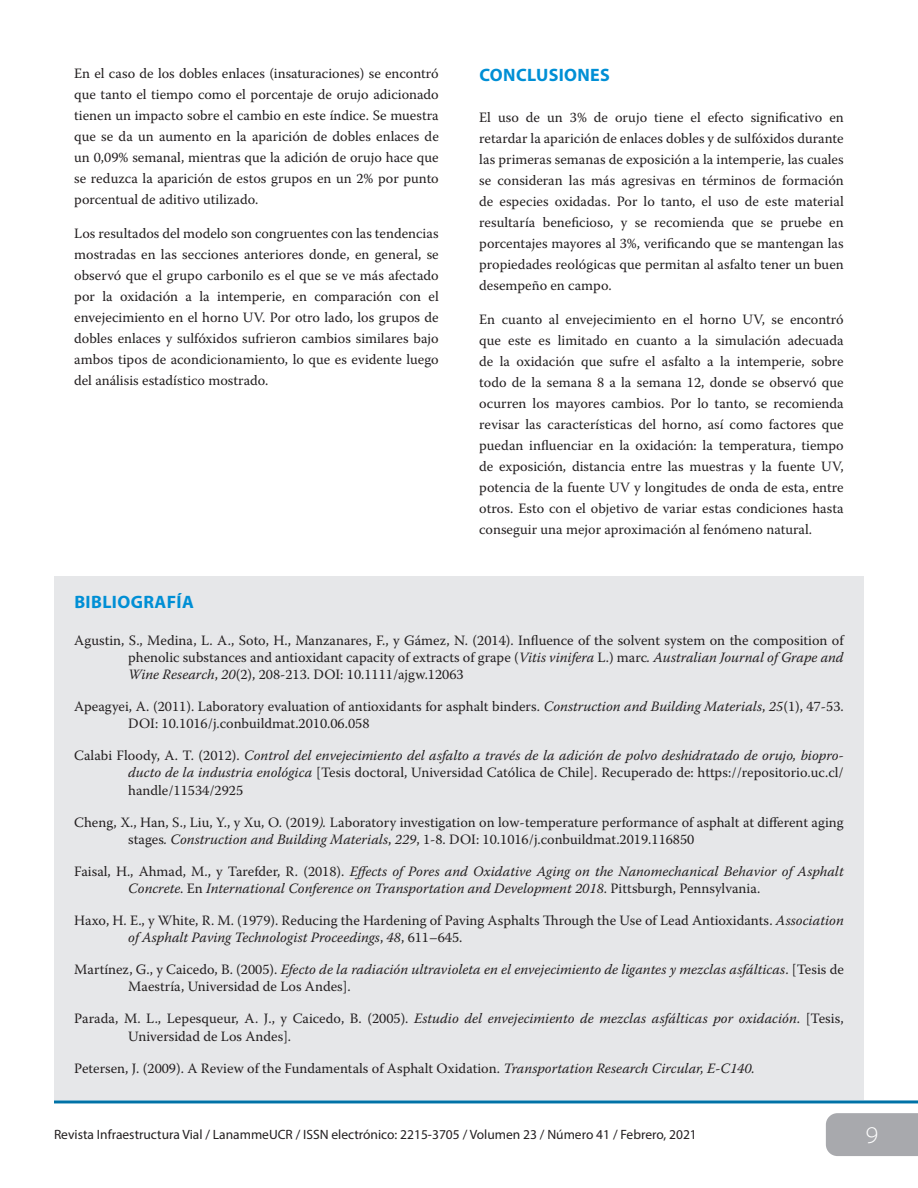
<style>
.page{position:relative;width:918px;height:1188px;background:#fff}
.page>*{position:absolute;margin:0;border:0;box-sizing:border-box;transform-origin:0 0}
.t1{font:300 semi-expanded 24px "Myriad Pro";color:#fff}
.t2{font:700 18px "Myriad Pro";letter-spacing:.02em;color:#008fd5}
.t3{font:14.25px/21px "Warnock Pro";color:#231f20;text-align:justify}
.t4{font:italic 14.25px/17.1px "Warnock Pro";color:#231f20}
.t5{font:13.5px "Myriad Pro";color:#231f20}
.s1{font-style:italic}
.s2{font-style:normal}
</style>
<div class="page">
<div style="left:826px;top:1113px;width:92px;height:43px;background:#a8a9ad"></div>
<svg style="left:54px;top:1100px;width:864px;height:3px;background:#2787b4"></svg>
<div style="left:54px;top:577px;width:810px;height:523px;background:#e6e7e9"></div>
<p class="t3" style="left:74px;top:63px;width:366px">En el caso de los dobles enlaces (insaturaciones) se encontró que tanto el tiempo como el porcentaje de orujo adicionado tienen un impacto sobre el cambio en este índice. Se muestra que se da un aumento en la aparición de dobles enlaces de un 0,09% semanal, mientras que la adición de orujo hace que se reduzca la aparición de estos grupos en un 2% por punto porcentual de aditivo utilizado.</p>
<p class="t3" style="left:74px;top:222px;width:366px">Los resultados del modelo son congruentes con las tendencias mostradas en las secciones anteriores donde, en general, se observó que el grupo carbonilo es el que se ve más afectado por la oxidación a la intemperie, en comparación con el envejecimiento en el horno UV. Por otro lado, los grupos de dobles enlaces y sulfóxidos sufrieron cambios similares bajo ambos tipos de acondicionamiento, lo que es evidente luego del análisis estadístico mostrado.</p>
<p class="t2" style="left:479px;top:63px;width:132px">CONCLUSIONES</p>
<p class="t3" style="left:479px;top:107px;width:366px">El uso de un 3% de orujo tiene el efecto significativo en retardar la aparición de enlaces dobles y de sulfóxidos durante las primeras semanas de exposición a la intemperie, las cuales se consideran las más agresivas en términos de formación de especies oxidadas. Por lo tanto, el uso de este material resultaría beneficioso, y se recomienda que se pruebe en porcentajes mayores al 3%, verificando que se mantengan las propiedades reológicas que permitan al asfalto tener un buen desempeño en campo.</p>
<p class="t3" style="left:479px;top:309px;width:366px">En cuanto al envejecimiento en el horno UV, se encontró que este es limitado en cuanto a la simulación adecuada de la oxidación que sufre el asfalto a la intemperie, sobre todo de la semana 8 a la semana 12, donde se observó que ocurren los mayores cambios. Por lo tanto, se recomienda revisar las características del horno, así como factores que puedan influenciar en la oxidación: la temperatura, tiempo de exposición, distancia entre las muestras y la fuente UV, potencia de la fuente UV y longitudes de onda de esta, entre otros. Esto con el objetivo de variar estas condiciones hasta conseguir una mejor aproximación al fenómeno natural.</p>
<p class="t2" style="left:74px;top:590px;width:121px">BIBLIOGRAFÍA</p>
<p class="t3" style="left:128px;top:631px;width:717px;line-height:17.1px;text-indent:-54px">Agustin, S., Medina, L. A., Soto, H., Manzanares, F., y Gámez, N. (2014). Influence of the solvent system on the composition of phenolic substances and antioxidant capacity of extracts of grape (<span class="s1">Vitis vinifera</span> L.) marc<span class="s1">. Australian Journal of Grape and Wine Research</span>, <span class="s1">20</span>(2), 208-213. DOI: 10.1111/ajgw.12063</p>
<p class="t3" style="left:128px;top:698px;width:717px;line-height:17.1px;text-indent:-54px">Apeagyei, A. (2011). Laboratory evaluation of antioxidants for asphalt binders. <span class="s1">Construction and Building Materials</span>, <span class="s1">25</span>(1), 47-53.<br>DOI: 10.1016/j.conbuildmat.2010.06.058</p>
<p class="t3" style="left:128px;top:747px;width:717px;line-height:17.1px;text-indent:-54px">Calabi Floody, A. T. (2012). <span class="s1">Control del envejecimiento del asfalto a través de la adición de polvo deshidratado de orujo, biopro&shy;ducto de la industria enológica</span> [Tesis doctoral, Universidad Católica de Chile]. Recuperado de: https://repositorio.uc.cl/ handle/11534/2925</p>
<p class="t3" style="left:128px;top:813px;width:717px;line-height:17.1px;text-indent:-54px">Cheng, X., Han, S., Liu, Y., y Xu, O. (2019<span class="s1">).</span> Laboratory investigation on low-temperature performance of asphalt at different aging stages<span class="s1">. Construction and Building Materials</span>, <span class="s1">229</span>, 1-8. DOI: 10.1016/j.conbuildmat.2019.116850</p>
<p class="t4" style="left:128px;top:862px;width:717px;text-indent:-54px"><span class="s2">Faisal, H., Ahmad, M., y Tarefder, R. (2018).</span> Effects of Pores and Oxidative Aging on the Nanomechanical Behavior of Asphalt<br>Concrete<span class="s2">. En</span> International Conference on Transportation and Development 2018<span class="s2">. Pittsburgh, Pennsylvania.</span></p>
<p class="t3" style="left:128px;top:912px;width:717px;line-height:17.1px;text-indent:-54px">Haxo, H. E., y White, R. M. (1979). Reducing the Hardening of Paving Asphalts Through the Use of Lead Antioxidants. <span class="s1">Association of Asphalt Paving Technologist Proceedings</span>, <span class="s1">48</span>, 611–645.</p>
<p class="t4" style="left:128px;top:961px;width:717px;text-indent:-54px"><span class="s2">Martínez, G., y Caicedo, B. (2005).</span> Efecto de la radiación ultravioleta en el envejecimiento de ligantes y mezclas asfálticas<span class="s2">. [Tesis de<br>Maestría, Universidad de Los Andes].</span></p>
<p class="t3" style="left:128px;top:1010px;width:717px;line-height:17.1px;text-indent:-54px">Parada, M. L., Lepesqueur, A. J., y Caicedo, B. (2005). <span class="s1">Estudio del envejecimiento de mezclas asfálticas por oxidación</span>. [Tesis,<br>Universidad de Los Andes].</p>
<p class="t3" style="left:74px;top:1057px;width:682px">Petersen, J. (2009). A Review of the Fundamentals of Asphalt Oxidation. <span class="s1">Transportation Research Circular, E-C140.</span></p>
<p class="t5" style="left:54px;top:1126px;width:644px">Revista Infraestructura Vial / LanammeUCR / ISSN electrónico: 2215-3705 / Volumen 23 / Número 41 / Febrero, 2021</p>
<h1 class="t1" style="left:866px;top:1122px;width:14px">9</h1>
</div>
